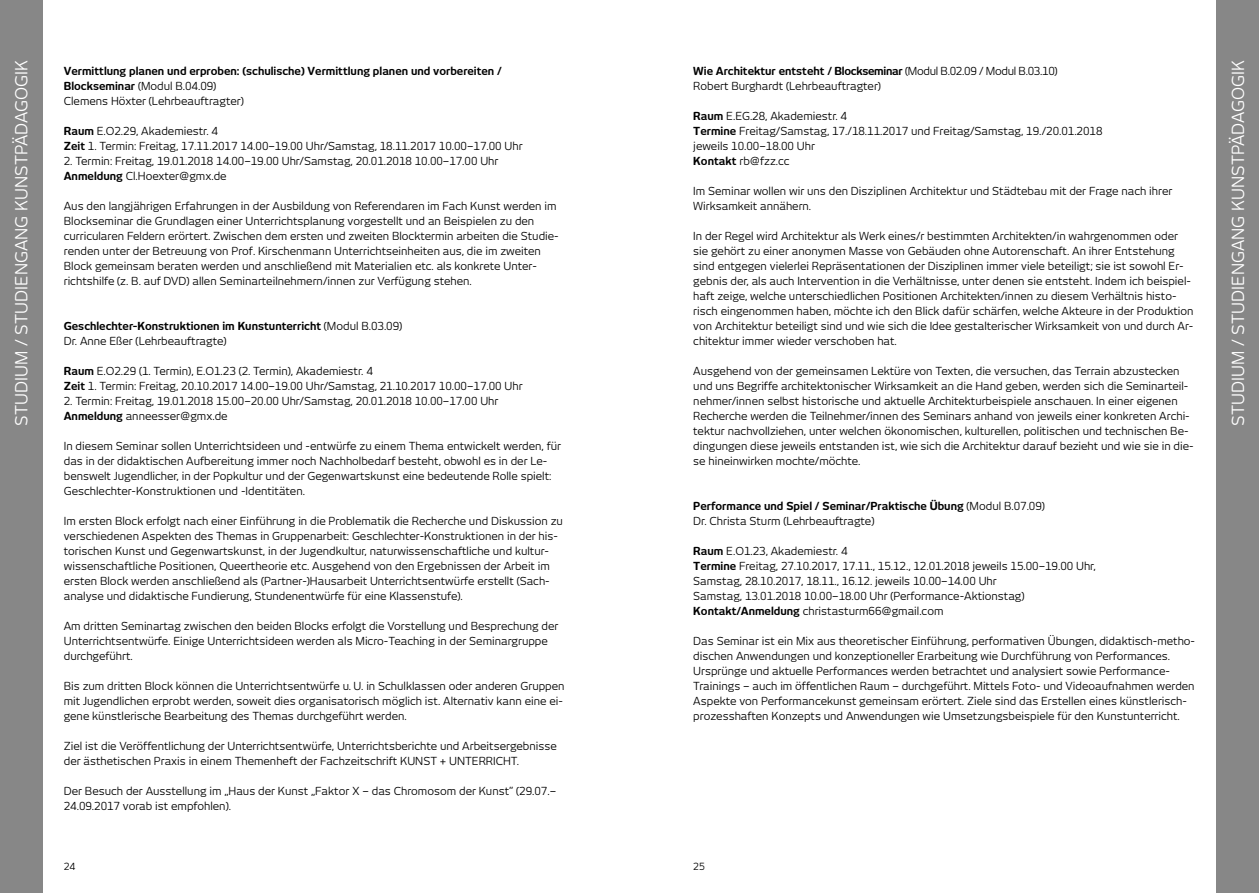
<style>
.page{position:relative;width:1259px;height:893px;background:#fff}
.page>*{position:absolute;margin:0;border:0;box-sizing:border-box;transform-origin:0 0}
.t1{font:16.5px "New June";letter-spacing:.005em;color:#fff}
.t2{font:10.95px/15px "New June";color:#000}
.t3{font:700 10.95px/15px "New June";color:#000}
.t4{font:9.75px "New June";color:#000}
.s1{font-weight:400}
.s2{font-weight:700}
</style>
<div class="page">
<div style="left:1216px;top:0;width:43px;height:893px;background:#878787"></div>
<div style="left:0;top:0;width:43px;height:893px;background:#878787"></div>
<h1 class="t1" style="left:12px;top:426px;width:365px;rotate:-90deg">Studium / Studiengang kunstpädagogik</h1>
<p class="t3" style="left:64px;top:63px;width:439px">Vermittlung planen und erproben: (schulische) Vermittlung planen und vorbereiten /<br>Blockseminar <span class="s1">(Modul B.04.09)<br>Clemens Höxter (Lehrbeauftragter)</span></p>
<p class="t2" style="left:64px;top:123px;width:460px"><span class="s2">Raum</span> E.O2.29, Akademiestr. 4<br><span class="s2">Zeit</span> 1. Termin: Freitag, 17.11.2017 14.00–19.00 Uhr/Samstag, 18.11.2017 10.00–17.00 Uhr</p>
<p class="t2" style="left:64px;top:153px;width:436px">2. Termin: Freitag, 19.01.2018 14.00–19.00 Uhr/Samstag, 20.01.2018 10.00–17.00 Uhr<br><span class="s2">Anmeldung</span> Cl.Hoexter@gmx.de</p>
<p class="t2" style="left:64px;top:198px;width:496px">Aus den langjährigen Erfahrungen in der Ausbildung von Referendaren im Fach Kunst werden im Blockseminar die Grundlagen einer Unterrichtsplanung vorgestellt und an Beispielen zu den curricularen Feldern erörtert. Zwischen dem ersten und zweiten Blocktermin arbeiten die Studie&shy;renden unter der Betreuung von Prof. Kirschenmann Unterrichtseinheiten aus, die im zweiten Block gemeinsam beraten werden und anschließend mit Materialien etc. als konkrete Unter&shy;richtshilfe (z. B. auf DVD) allen Seminarteilnehmern/innen zur Verfügung stehen.</p>
<p class="t3" style="left:64px;top:318px;width:340px">Geschlechter-Konstruktionen im Kunstunterricht <span class="s1">(Modul B.03.09)<br>Dr. Anne Eßer (Lehrbeauftragte)</span></p>
<p class="t2" style="left:64px;top:363px;width:460px"><span class="s2">Raum</span> E.O2.29 (1. Termin), E.O1.23 (2. Termin), Akademiestr. 4<br><span class="s2">Zeit</span> 1. Termin: Freitag, 20.10.2017 14.00–19.00 Uhr/Samstag, 21.10.2017 10.00–17.00 Uhr</p>
<p class="t2" style="left:64px;top:393px;width:436px">2. Termin: Freitag, 19.01.2018 15.00–20.00 Uhr/Samstag, 20.01.2018 10.00–17.00 Uhr<br><span class="s2">Anmeldung</span> anneesser@gmx.de</p>
<p class="t2" style="left:64px;top:438px;width:499px">In diesem Seminar sollen Unterrichtsideen und -entwürfe zu einem Thema entwickelt werden, für das in der didaktischen Aufbereitung immer noch Nachholbedarf besteht, obwohl es in der Le&shy;benswelt Jugendlicher, in der Popkultur und der Gegenwartskunst eine bedeutende Rolle spielt:<br>Geschlechter-Konstruktionen und -Identitäten.</p>
<p class="t2" style="left:64px;top:513px;width:500px">Im ersten Block erfolgt nach einer Einführung in die Problematik die Recherche und Diskussion zu verschiedenen Aspekten des Themas in Gruppenarbeit: Geschlechter-Konstruktionen in der his&shy;torischen Kunst und Gegenwartskunst, in der Jugendkultur, naturwissenschaftliche und kultur&shy;wissenschaftliche Positionen, Queertheorie etc. Ausgehend von den Ergebnissen der Arbeit im ersten Block werden anschließend als (Partner-)Hausarbeit Unterrichtsentwürfe erstellt (Sach&shy;analyse und didaktische Fundierung, Stundenentwürfe für eine Klassenstufe).</p>
<p class="t2" style="left:64px;top:618px;width:496px">Am dritten Seminartag zwischen den beiden Blocks erfolgt die Vorstellung und Besprechung der<br>Unterrichtsentwürfe. Einige Unterrichtsideen werden als Micro-Teaching in der Seminargruppe durchgeführt.</p>
<p class="t2" style="left:64px;top:678px;width:502px">Bis zum dritten Block können die Unterrichtsentwürfe u. U. in Schulklassen oder anderen Gruppen mit Jugendlichen erprobt werden, soweit dies organisatorisch möglich ist. Alternativ kann eine ei&shy;gene künstlerische Bearbeitung des Themas durchgeführt werden.</p>
<p class="t2" style="left:64px;top:738px;width:494px">Ziel ist die Veröffentlichung der Unterrichtsentwürfe, Unterrichtsberichte und Arbeitsergebnisse der ästhetischen Praxis in einem Themenheft der Fachzeitschrift KUNST + UNTERRICHT.</p>
<p class="t2" style="left:64px;top:783px;width:494px">Der Besuch der Ausstellung im „Haus der Kunst „Faktor X – das Chromosom der Kunst“ (29.07.–<br>24.09.2017 vorab ist empfohlen).</p>
<p class="t2" style="left:693px;top:63px;width:366px"><span class="s2">Wie Architektur entsteht / Blockseminar</span> (Modul B.02.09 / Modul B.03.10)<br>Robert Burghardt (Lehrbeauftragter)</p>
<p class="t2" style="left:693px;top:108px;width:411px"><span class="s2">Raum</span> E.EG.28, Akademiestr. 4<br><span class="s2">Termine</span> Freitag/Samstag, 17./18.11.2017 und Freitag/Samstag, 19./20.01.2018 jeweils 10.00–18.00 Uhr<br><span class="s2">Kontakt</span> rb@fzz.cc</p>
<p class="t2" style="left:693px;top:183px;width:480px">Im Seminar wollen wir uns den Disziplinen Architektur und Städtebau mit der Frage nach ihrer<br>Wirksamkeit annähern.</p>
<p class="t2" style="left:693px;top:228px;width:502px">In der Regel wird Architektur als Werk eines/r bestimmten Architekten/in wahrgenommen oder sie gehört zu einer anonymen Masse von Gebäuden ohne Autorenschaft. An ihrer Entstehung sind entgegen vielerlei Repräsentationen der Disziplinen immer viele beteiligt; sie ist sowohl Er&shy;gebnis der, als auch Intervention in die Verhältnisse, unter denen sie entsteht. Indem ich beispiel&shy;haft zeige, welche unterschiedlichen Positionen Architekten/innen zu diesem Verhältnis histo&shy;risch eingenommen haben, möchte ich den Blick dafür schärfen, welche Akteure in der Produktion von Architektur beteiligt sind und wie sich die Idee gestalterischer Wirksamkeit von und durch Ar&shy;chitektur immer wieder verschoben hat.</p>
<p class="t2" style="left:693px;top:363px;width:502px">Ausgehend von der gemeinsamen Lektüre von Texten, die versuchen, das Terrain abzustecken und uns Begriffe architektonischer Wirksamkeit an die Hand geben, werden sich die Seminarteil&shy;nehmer/innen selbst historische und aktuelle Architekturbeispiele anschauen. In einer eigenen Recherche werden die Teilnehmer/innen des Seminars anhand von jeweils einer konkreten Archi&shy;tektur nachvollziehen, unter welchen ökonomischen, kulturellen, politischen und technischen Be&shy;dingungen diese jeweils entstanden ist, wie sich die Architektur darauf bezieht und wie sie in die&shy;se hineinwirken mochte/möchte.</p>
<p class="t2" style="left:693px;top:498px;width:353px"><span class="s2">Performance und Spiel / Seminar/Praktische Übung</span> (Modul B.07.09)<br>Dr. Christa Sturm (Lehrbeauftragte)</p>
<p class="t2" style="left:693px;top:543px;width:404px"><span class="s2">Raum</span> E.O1.23, Akademiestr. 4<br><span class="s2">Termine</span> Freitag, 27.10.2017, 17.11., 15.12., 12.01.2018 jeweils 15.00–19.00 Uhr, Samstag, 28.10.2017, 18.11., 16.12. jeweils 10.00–14.00 Uhr<br>Samstag, 13.01.2018 10.00–18.00 Uhr (Performance-Aktionstag)<br><span class="s2">Kontakt/Anmeldung</span> christasturm66@gmail.com</p>
<p class="t2" style="left:693px;top:633px;width:503px">Das Seminar ist ein Mix aus theoretischer Einführung, performativen Übungen, didaktisch-metho&shy;dischen Anwendungen und konzeptioneller Erarbeitung wie Durchführung von Performances.<br>Ursprünge und aktuelle Performances werden betrachtet und analysiert sowie Performance-Trainings – auch im öffentlichen Raum – durchgeführt. Mittels Foto- und Videoaufnahmen werden Aspekte von Performancekunst gemeinsam erörtert. Ziele sind das Erstellen eines künstlerisch&shy;prozesshaften Konzepts und Anwendungen wie Umsetzungsbeispiele für den Kunstunterricht.</p>
<p class="t4" style="left:64px;top:861px;width:13px">24</p>
<p class="t4" style="left:693px;top:861px;width:13px">25</p>
<h1 class="t1" style="left:1228px;top:426px;width:365px;rotate:-90deg">Studium / Studiengang kunstpädagogik</h1>
</div>
